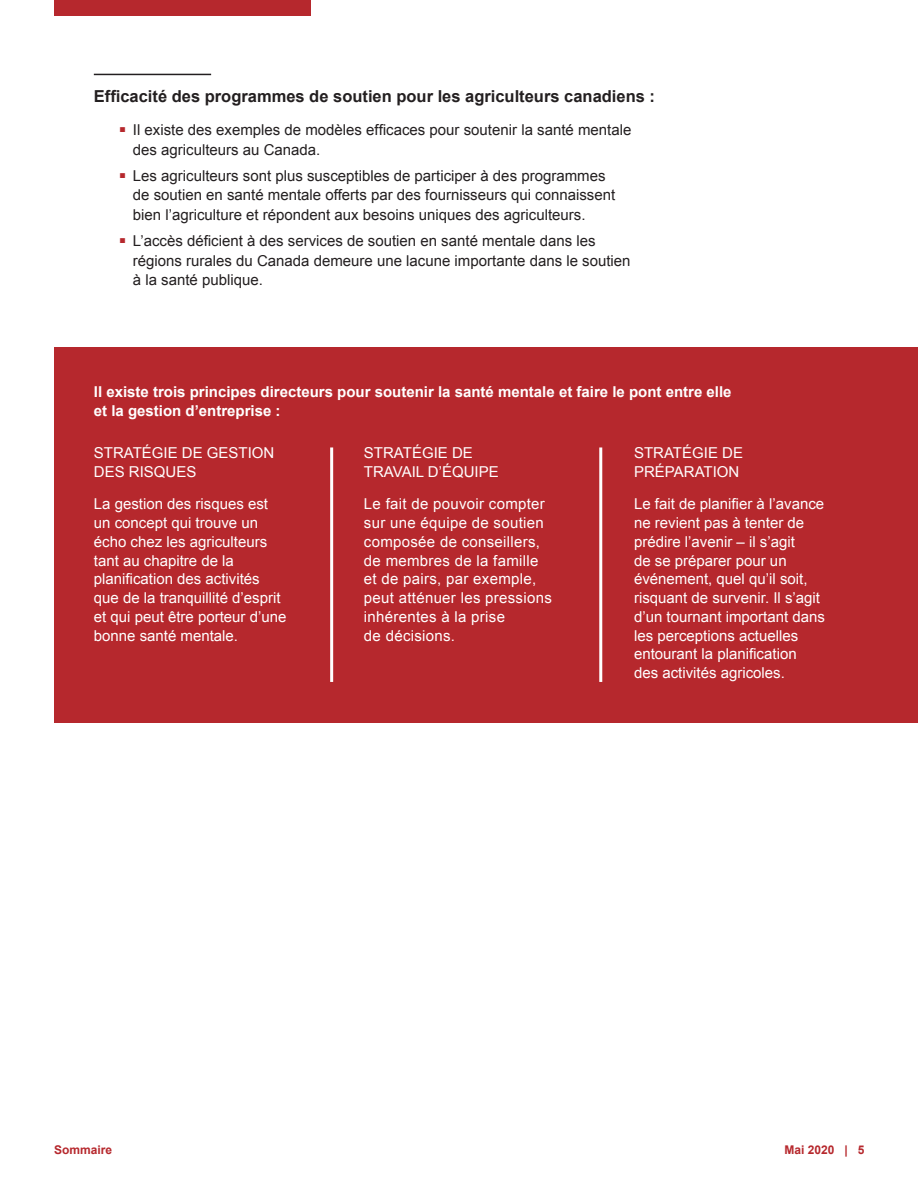
<style>
.page{position:relative;width:918px;height:1188px;background:#fff}
.page>*{position:absolute;margin:0;border:0;box-sizing:border-box;transform-origin:0 0}
.t1{font:700 16.5px "Arial";color:#231f20}
.t2{font:15px/18.8px "Arial";color:#fff}
.t3{font:15px/19.5px "Arial";color:#231f20}
.t4{font:15px/18.8px "Arial";letter-spacing:.02em;color:#fff}
.t5{font:700 15px/19.5px "Arial";color:#fff}
.t6{font:700 12px "Arial";color:#b6282d}
</style>
<div class="page">
<div style="left:54px;top:347px;width:864px;height:376px;background:#b6282d"></div>
<hr style="left:599px;top:447px;width:3px;height:235px;background:#fff">
<hr style="left:330px;top:447px;width:3px;height:235px;background:#fff">
<hr style="left:94px;top:74px;width:117px;height:1px;background:#231f20">
<div style="left:54px;top:0;width:256px;height:15px;background:#b6282d"></div>
<p class="t1" style="left:94px;top:86px;width:563px">Efficacité des programmes de soutien pour les agriculteurs canadiens :</p>
<p class="t3" style="left:133px;top:120px;width:500px;text-indent:-14px"><sup>■</sup> Il existe des exemples de modèles efficaces pour soutenir la santé mentale des agriculteurs au Canada.</p>
<p class="t3" style="left:133px;top:166px;width:484px;text-indent:-14px"><sup>■</sup> Les agriculteurs sont plus susceptibles de participer à des programmes de soutien en santé mentale offerts par des fournisseurs qui connaissent bien l’agriculture et répondent aux besoins uniques des agriculteurs.</p>
<p class="t3" style="left:133px;top:231px;width:499px;text-indent:-14px"><sup>■</sup> L’accès déficient à des services de soutien en santé mentale dans les régions rurales du Canada demeure une lacune importante dans le soutien à la santé publique.</p>
<p class="t5" style="left:94px;top:382px;width:639px">Il existe trois principes directeurs pour soutenir la santé mentale et faire le pont entre elle et la gestion d’entreprise :</p>
<p class="t2" style="left:94px;top:444px;width:182px">STRATÉGIE DE GESTION<br>DES RISQUES</p>
<p class="t2" style="left:94px;top:495px;width:194px">La gestion des risques est un concept qui trouve un écho chez les agriculteurs tant au chapitre de la planification des activités que de la tranquillité d’esprit et qui peut être porteur d’une bonne santé mentale.</p>
<p class="t2" style="left:364px;top:444px;width:136px">STRATÉGIE DE<br>TRAVAIL D’ÉQUIPE</p>
<p class="t4" style="left:364px;top:495px;width:189px">Le fait de pouvoir compter sur une équipe de soutien composée de conseillers, de membres de la famille et de pairs, par exemple, peut atténuer les pressions inhérentes à la prise<br>de décisions.</p>
<p class="t2" style="left:634px;top:444px;width:110px">STRATÉGIE DE<br>PRÉPARATION</p>
<p class="t2" style="left:634px;top:495px;width:192px">Le fait de planifier à l’avance ne revient pas à tenter de prédire l’avenir – il s’agit<br>de se préparer pour un événement, quel qu’il soit, risquant de survenir. Il s’agit d’un tournant important dans les perceptions actuelles entourant la planification<br>des activités agricoles.</p>
<p class="t6" style="left:54px;top:1142px;width:60px">Sommaire</p>
<p class="t6" style="left:784px;top:1142px;width:82px">Mai 2020 | 5</p>
</div>
